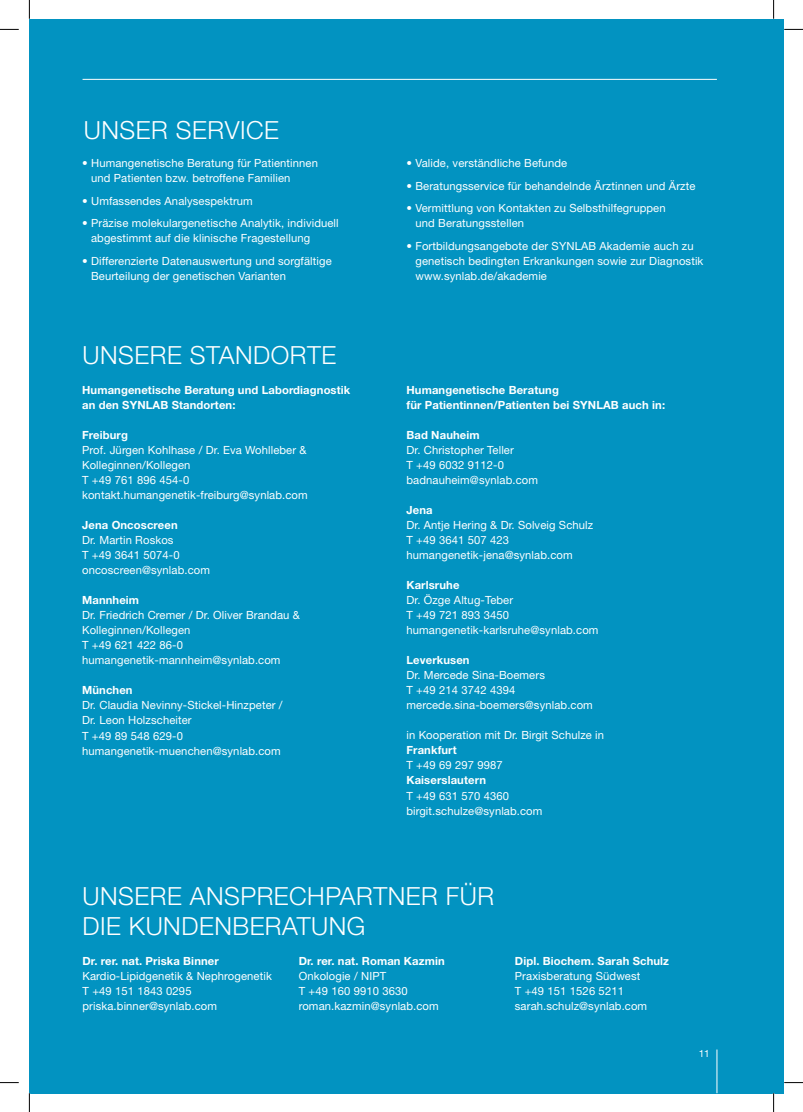
<style>
.page{position:relative;width:803px;height:1112px;background:#fff}
.page>*{position:absolute;margin:0;border:0;box-sizing:border-box;transform-origin:0 0}
.t1{font:300 25px/30px "Helvetica Neue LT Std";letter-spacing:.02em;color:#fff}
.t2{font:11.25px/15px "Helvetica Neue LT Std";letter-spacing:.01em;color:#fff}
.t3{font:700 11.25px/15px "Helvetica Neue LT Std";letter-spacing:.01em;color:#fff}
.t4{font:10px "Helvetica Neue";color:#fff}
.s1{font-weight:700}
</style>
<div class="page">
<div style="left:29px;top:19px;width:755px;height:1073px;background:#0293c1"></div>
<hr style="left:717px;top:1049px;width:1px;height:43px;background:#fff">
<hr style="left:83px;top:79px;width:634px;height:1px;background:#fff">
<svg style="left:0;top:29px;width:19px;height:1px"></svg>
<svg style="left:784px;top:29px;width:19px;height:1px"></svg>
<svg style="left:0;top:1082px;width:19px;height:1px"></svg>
<svg style="left:784px;top:1082px;width:19px;height:1px"></svg>
<svg style="left:29px;top:0;width:1px;height:19px"></svg>
<svg style="left:29px;top:1092px;width:1px;height:19px"></svg>
<svg style="left:773px;top:0;width:1px;height:19px"></svg>
<svg style="left:773px;top:1092px;width:1px;height:19px"></svg>
<h1 class="t1" style="left:84px;top:115px;width:197px">UNSER SERVICE</h1>
<p class="t2" style="left:91px;top:155px;width:228px;text-indent:-9px"><span class="s1">•</span> Humangenetische Beratung für Patientinnen und Patienten bzw. betroffene Familien</p>
<p class="t2" style="left:82px;top:193px;width:172px">• Umfassendes Analysespektrum</p>
<p class="t2" style="left:91px;top:215px;width:249px;text-indent:-9px">• Präzise molekulargenetische Analytik, individuell abgestimmt auf die klinische Fragestellung</p>
<p class="t2" style="left:91px;top:253px;width:242px;text-indent:-9px">• Differenzierte Datenauswertung und sorgfältige<br>Beurteilung der genetischen Varianten</p>
<h1 class="t1" style="left:83px;top:340px;width:255px">UNSERE STANDORTE</h1>
<p class="t3" style="left:82px;top:382px;width:270px">Humangenetische Beratung und Labordiagnostik an den SYNLAB Standorten:</p>
<p class="t3" style="left:82px;top:427px;width:47px">Freiburg</p>
<p class="t2" style="left:82px;top:442px;width:227px">Prof. Jürgen Kohlhase / Dr. Eva Wohlleber &amp;<br>Kolleginnen/Kollegen<br>T +49 761 896 454-0 kontakt.humangenetik-freiburg@synlab.com</p>
<p class="t3" style="left:82px;top:517px;width:97px">Jena Oncoscreen</p>
<p class="t2" style="left:82px;top:532px;width:129px">Dr. Martin Roskos<br>T +49 3641 5074-0 oncoscreen@synlab.com</p>
<p class="t3" style="left:82px;top:592px;width:59px">Mannheim</p>
<p class="t2" style="left:82px;top:607px;width:219px">Dr. Friedrich Cremer / Dr. Oliver Brandau &amp;<br>Kolleginnen/Kollegen<br>T +49 621 422 86-0 humangenetik-mannheim@synlab.com</p>
<p class="t3" style="left:82px;top:682px;width:52px">München</p>
<p class="t2" style="left:82px;top:697px;width:202px">Dr. Claudia Nevinny-Stickel-Hinzpeter /<br>Dr. Leon Holzscheiter<br>T +49 89 548 629-0 humangenetik-muenchen@synlab.com</p>
<p class="t2" style="left:406px;top:155px;width:162px">• Valide, verständliche Befunde</p>
<p class="t2" style="left:406px;top:178px;width:290px">• Beratungsservice für behandelnde Ärztinnen und Ärzte</p>
<p class="t2" style="left:415px;top:200px;width:252px;text-indent:-9px">• Vermittlung von Kontakten zu Selbsthilfegruppen und Beratungsstellen</p>
<p class="t2" style="left:415px;top:238px;width:289px;text-indent:-9px">• Fortbildungsangebote der SYNLAB Akademie auch zu genetisch bedingten Erkrankungen sowie zur Diagnostik www.synlab.de/akademie</p>
<p class="t3" style="left:406px;top:382px;width:260px">Humangenetische Beratung<br>für Patientinnen/Patienten bei SYNLAB auch in:</p>
<p class="t3" style="left:406px;top:427px;width:75px">Bad Nauheim</p>
<p class="t2" style="left:406px;top:442px;width:133px">Dr. Christopher Teller<br>T +49 6032 9112-0 badnauheim@synlab.com</p>
<p class="t3" style="left:406px;top:502px;width:28px">Jena</p>
<p class="t2" style="left:406px;top:517px;width:188px">Dr. Antje Hering &amp; Dr. Solveig Schulz<br>T +49 3641 507 423 humangenetik-jena@synlab.com</p>
<p class="t3" style="left:406px;top:577px;width:54px">Karlsruhe</p>
<p class="t2" style="left:406px;top:592px;width:194px">Dr. Özge Altug-Teber<br>T +49 721 893 3450 humangenetik-karlsruhe@synlab.com</p>
<p class="t3" style="left:406px;top:652px;width:65px">Leverkusen</p>
<p class="t2" style="left:406px;top:667px;width:188px">Dr. Mercede Sina-Boemers<br>T +49 214 3742 4394 mercede.sina-boemers@synlab.com</p>
<p class="t2" style="left:406px;top:727px;width:199px">in Kooperation mit Dr. Birgit Schulze in</p>
<p class="t3" style="left:406px;top:742px;width:52px">Frankfurt</p>
<p class="t2" style="left:406px;top:757px;width:98px">T +49 69 297 9987</p>
<p class="t3" style="left:406px;top:772px;width:81px">Kaiserslautern</p>
<p class="t2" style="left:406px;top:787px;width:137px">T +49 631 570 4360 birgit.schulze@synlab.com</p>
<h1 class="t1" style="left:83px;top:880px;width:413px">UNSERE ANSPRECHPARTNER FÜR<br>DIE KUNDENBERATUNG</h1>
<p class="t3" style="left:83px;top:952px;width:138px">Dr. rer. nat. Priska Binner</p>
<p class="t2" style="left:83px;top:967px;width:191px">Kardio-Lipidgenetik &amp; Nephrogenetik<br>T +49 151 1843 0295 priska.binner@synlab.com</p>
<p class="t3" style="left:299px;top:952px;width:147px">Dr. rer. nat. Roman Kazmin</p>
<p class="t2" style="left:299px;top:967px;width:142px">Onkologie / NIPT<br>T +49 160 9910 3630 roman.kazmin@synlab.com</p>
<p class="t3" style="left:515px;top:952px;width:156px">Dipl. Biochem. Sarah Schulz</p>
<p class="t2" style="left:515px;top:967px;width:134px">Praxisberatung Südwest<br>T +49 151 1526 5211 sarah.schulz@synlab.com</p>
<p class="t4" style="left:699px;top:1045px;width:13px">11</p>
</div>
